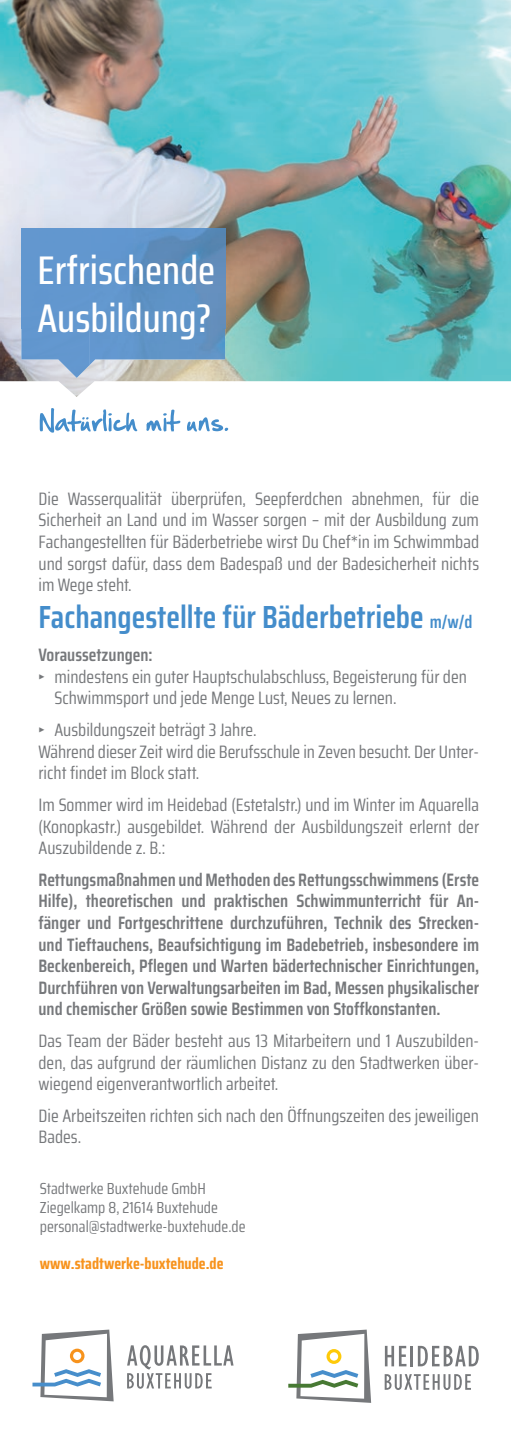
<style>
.page{position:relative;width:511px;height:1429px;background:#fff}
.page>*{position:absolute;margin:0;border:0;box-sizing:border-box;transform-origin:0 0}
.t1{font:500 40px/48px "Saira Condensed";color:#fff}
.t2{font:600 32px "Saira Condensed";color:#448dcb}
.t3{font:18px/21.6px "Saira Condensed";color:#76787b;text-align:justify}
.t4{font:600 18px/21.6px "Saira Condensed";color:#76787b;text-align:justify}
.t5{font:16px/19.2px "Saira Condensed";color:#76787b}
.t6{font:700 16px "Saira Condensed";color:#f7931d}
.s1{font-size:18px}
</style>
<div class="page">
<img style="left:0;top:0;width:510px;height:397px">
<img style="left:89px;top:229px;width:136px;height:136px">
<img style="left:21px;top:229px;width:68px;height:149px">
<svg style="left:40px;top:408px;width:97px;height:25px"></svg>
<svg style="left:146px;top:409px;width:34px;height:23px"></svg>
<svg style="left:187px;top:417px;width:41px;height:14px"></svg>
<svg style="left:32px;top:1329px;width:81px;height:72px"></svg>
<svg style="left:127px;top:1345px;width:106px;height:43px"></svg>
<svg style="left:288px;top:1329px;width:83px;height:74px"></svg>
<svg style="left:384px;top:1346px;width:22px;height:20px"></svg>
<hr style="left:410px;top:1346px;width:3px;height:20px;background:#76787b">
<svg style="left:417px;top:1345px;width:61px;height:21px"></svg>
<svg style="left:384px;top:1374px;width:86px;height:16px"></svg>
<h1 class="t1" style="left:37px;top:245px;width:179px">Erfrischende<br>Ausbildung?</h1>
<p class="t3" style="left:38px;top:487px;width:441px">Die Wasserqualität überprüfen, Seepferdchen abnehmen, für die Sicherheit an Land und im Wasser sorgen – mit der Ausbildung zum Fachangestellten für Bäderbetriebe wirst Du Chef*in im Schwimmbad und sorgst dafür, dass dem Badespaß und der Badesicherheit nichts im Wege steht.</p>
<h2 class="t2" style="left:38px;top:592px;width:435px">Fachangestellte für Bäderbetriebe <span class="s1">m/w/d</span></h2>
<p class="t4" style="left:38px;top:644px;width:115px">Voraussetzungen:</p>
<p class="t3" style="left:54px;top:665px;width:413px;text-indent:-16px">→ mindestens ein guter Hauptschulabschluss, Begeisterung für den<br>Schwimmsport und jede Menge Lust, Neues zu lernen.</p>
<p class="t3" style="left:38px;top:718px;width:441px;text-align:left">→ Ausbildungszeit beträgt 3 Jahre.<br>Während dieser Zeit wird die Berufsschule in Zeven besucht. Der Unter&shy;richt findet im Block statt.</p>
<p class="t3" style="left:38px;top:793px;width:441px">Im Sommer wird im Heidebad (Estetalstr.) und im Winter im Aquarella (Konopkastr.) ausgebildet. Während der Ausbildungszeit erlernt der Auszubildende z. B.:</p>
<p class="t4" style="left:38px;top:868px;width:442px">Rettungsmaßnahmen und Methoden des Rettungsschwimmens (Erste Hilfe), theoretischen und praktischen Schwimmunterricht für An&shy;fänger und Fortgeschrittene durchzuführen, Technik des Strecken&shy;und Tieftauchens, Beaufsichtigung im Badebetrieb, insbesondere im Beckenbereich, Pflegen und Warten bädertechnischer Einrichtungen, Durchführen von Verwaltungsarbeiten im Bad, Messen physikalischer und chemischer Größen sowie Bestimmen von Stoffkonstanten.</p>
<p class="t3" style="left:38px;top:1029px;width:442px">Das Team der Bäder besteht aus 13 Mitarbeitern und 1 Auszubilden&shy;den, das aufgrund der räumlichen Distanz zu den Stadtwerken über&shy;wiegend eigenverantwortlich arbeitet.</p>
<p class="t3" style="left:38px;top:1104px;width:441px">Die Arbeitszeiten richten sich nach den Öffnungszeiten des jeweiligen<br>Bades.</p>
<p class="t5" style="left:40px;top:1178px;width:207px">Stadtwerke Buxtehude GmbH<br>Ziegelkamp 8, 21614 Buxtehude personal@stadtwerke-buxtehude.de</p>
<p class="t6" style="left:40px;top:1251px;width:185px">www.stadtwerke-buxtehude.de</p>
</div>
